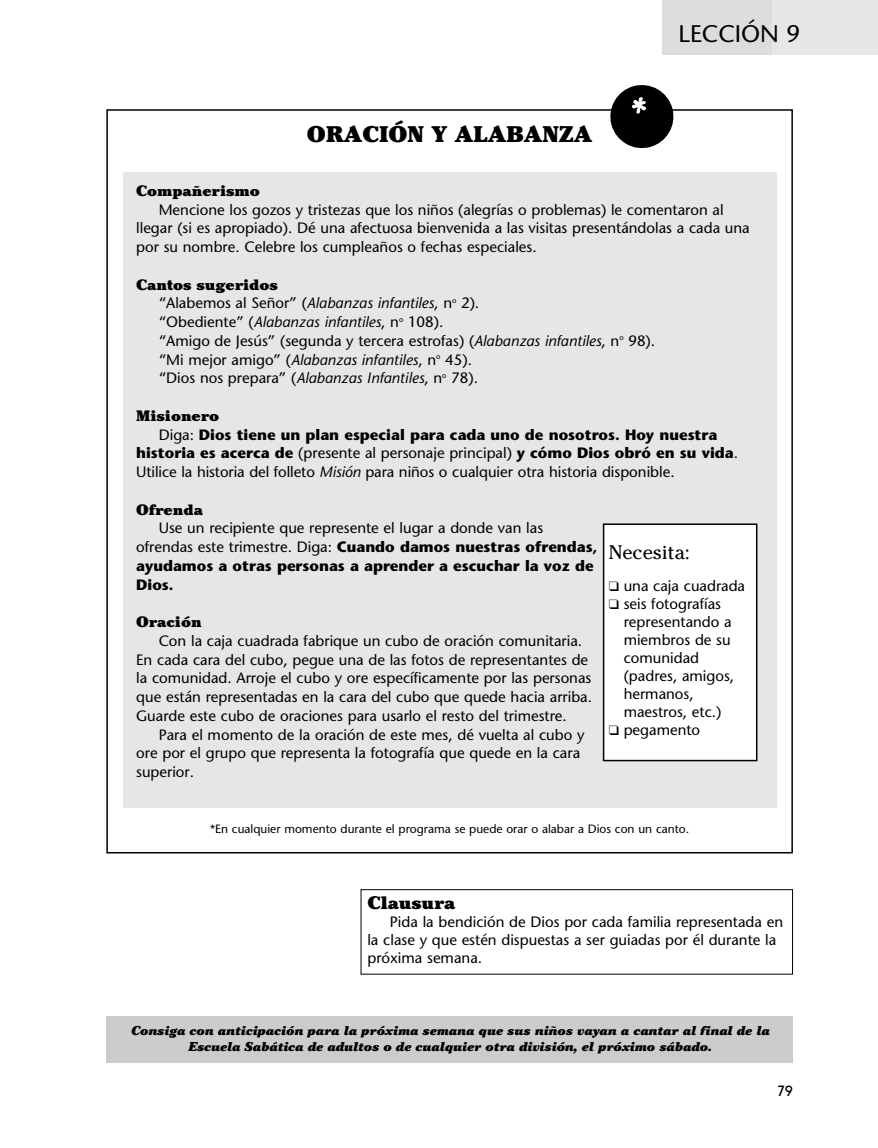
<style>
.page{position:relative;width:878px;height:1148px;background:#fff}
.page>*{position:absolute;margin:0;border:0;box-sizing:border-box;transform-origin:0 0}
.t1{font:24px "Stone Sans";color:#000}
.t2{font:900 22.5px "Cheltenham";color:#000}
.t3{font:19.5px "Cheltenham";color:#000}
.t4{font:900 18px "Cheltenham";color:#000}
.t5{font:15px/18.8px "Stone Sans";color:#000}
.t6{font:700 15px/18.8px "Stone Sans";color:#000}
.t7{font:900 15px "Cheltenham";color:#000}
.t8{font:700 15px "New Garden";color:#000}
.t9{font:italic 900 12.75px/16.5px "Cheltenham";color:#000;text-align:center}
.t10{font:12px "Stone Sans";color:#000}
.s1{font-style:italic}
.s2{font-weight:700}
.s3{font-weight:400}
</style>
<div class="page">
<div style="left:360px;top:889px;width:432px;height:85px;border:1px solid #000"></div>
<div style="left:106px;top:1016px;width:686px;height:46px;background:#ccc"></div>
<div style="left:662px;top:0;width:110px;height:54px;background:#dcdddf"></div>
<div style="left:772px;top:0;width:106px;height:54px;background:#e6e7e9"></div>
<div style="left:123px;top:172px;width:653px;height:635px;background:#e6e6e6"></div>
<div style="left:603px;top:524px;width:153px;height:236px;background:#fff"></div>
<div style="left:603px;top:523px;width:154px;height:238px;border:2px solid #000"></div>
<svg style="left:607px;top:85px;width:69px;height:64px"></svg>
<h2 class="t2" style="left:307px;top:125px;width:287px">ORACIÓN Y ALABANZA</h2>
<h1 class="t1" style="left:678px;top:24px;width:123px">LECCIÓN 9</h1>
<p class="t7" style="left:136px;top:184px;width:125px">Compañerismo</p>
<p class="t5" style="left:136px;top:201px;width:615px;text-indent:22px">Mencione los gozos y tristezas que los niños (alegrías o problemas) le comentaron al llegar (si es apropiado). Dé una afectuosa bienvenida a las visitas presentándolas a cada una por su nombre. Celebre los cumpleaños o fechas especiales.</p>
<p class="t7" style="left:136px;top:278px;width:143px">Cantos sugeridos</p>
<p class="t5" style="left:159px;top:295px;width:498px">“Alabemos al Señor” (<span class="s1">Alabanzas infantiles</span>, n<sup>o</sup> 2).<br>“Obediente” (<span class="s1">Alabanzas infantiles</span>, n<sup>o</sup> 108).<br>“Amigo de Jesús” (segunda y tercera estrofas) (<span class="s1">Alabanzas infantiles</span>, n<sup>o</sup> 98). “Mi mejor amigo” (<span class="s1">Alabanzas infantiles</span>, n<sup>o</sup> 45).<br>“Dios nos prepara” (<span class="s1">Alabanzas Infantiles</span>, n<sup>o</sup> 78).</p>
<p class="t7" style="left:136px;top:409px;width:85px">Misionero</p>
<p class="t5" style="left:136px;top:426px;width:603px;text-indent:22px">Diga: <span class="s2">Dios tiene un plan especial para cada uno de nosotros. Hoy nuestra historia es acerca de</span> (presente al personaje principal) <span class="s2">y cómo Dios obró en su vida</span>.<br>Utilice la historia del folleto <span class="s1">Misión</span> para niños o cualquier otra historia disponible.</p>
<p class="t7" style="left:136px;top:503px;width:68px">Ofrenda</p>
<p class="t6" style="left:136px;top:520px;width:463px;text-indent:23px"><span class="s3">Use un recipiente que represente el lugar a donde van las ofrendas este trimestre. Diga:</span> Cuando damos nuestras ofrendas, ayudamos a otras personas a aprender a escuchar la voz de Dios.</p>
<p class="t7" style="left:136px;top:616px;width:67px">Oración</p>
<p class="t5" style="left:136px;top:633px;width:457px;text-indent:22px">Con la caja cuadrada fabrique un cubo de oración comunitaria.<br>En cada cara del cubo, pegue una de las fotos de representantes de la comunidad. Arroje el cubo y ore específicamente por las personas que están representadas en la cara del cubo que quede hacia arriba.<br>Guarde este cubo de oraciones para usarlo el resto del trimestre.</p>
<p class="t5" style="left:136px;top:726px;width:450px;text-indent:22px">Para el momento de la oración de este mes, dé vuelta al cubo y ore por el grupo que representa la fotografía que quede en la cara superior.</p>
<h3 class="t3" style="left:609px;top:541px;width:83px">Necesita:</h3>
<p class="t5" style="left:609px;top:577px;width:138px">❑ una caja cuadrada</p>
<p class="t5" style="left:623px;top:596px;width:112px;line-height:18px;text-indent:-15px">❑ seis fotografías representando a miembros de su comunidad (padres, amigos, hermanos, maestros, etc.)</p>
<p class="t5" style="left:609px;top:721px;width:93px">❑ pegamento</p>
<p class="t10" style="left:210px;top:824px;width:480px">*En cualquier momento durante el programa se puede orar o alabar a Dios con un canto.</p>
<p class="t4" style="left:367px;top:896px;width:89px">Clausura</p>
<p class="t5" style="left:367px;top:914px;width:417px;line-height:18px;text-indent:22px">Pida la bendición de Dios por cada familia representada en la clase y que estén dispuestas a ser guiadas por él durante la próxima semana.</p>
<p class="t9" style="left:130px;top:1023px;width:640px">Consiga con anticipación para la próxima semana que sus niños vayan a cantar al final de la<br>Escuela Sabática de adultos o de cualquier otra división, el próximo sábado.</p>
<p class="t8" style="left:777px;top:1082px;width:17px">79</p>
</div>
